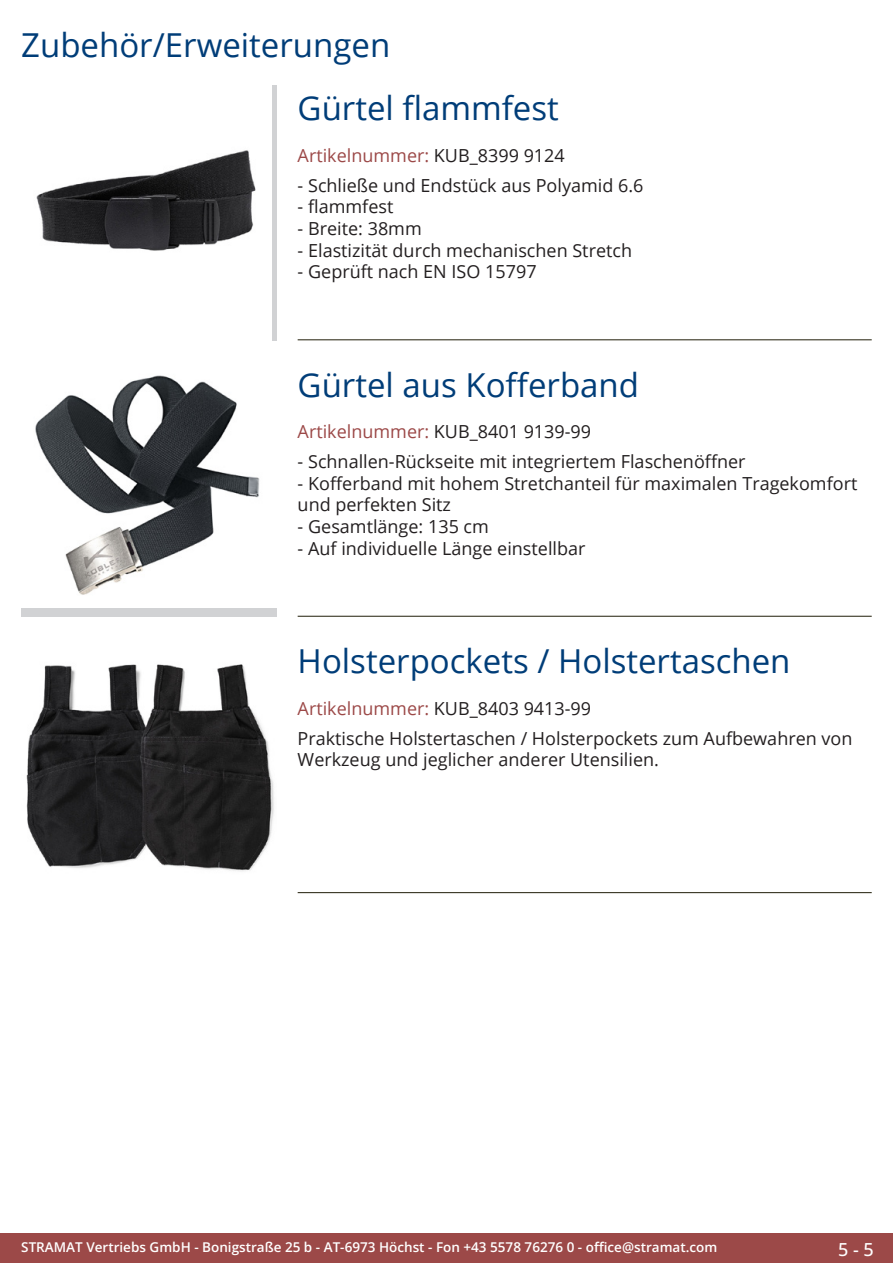
<style>
.page{position:relative;width:893px;height:1263px;background:#fff}
.page>*{position:absolute;margin:0;border:0;box-sizing:border-box;transform-origin:0 0}
.Produkttitel{font:33px "Open Sans";color:#003d78}
.RastTitel{font:33px "Open Sans";color:#003d78}
.Beschreibung_Text{font:18px/21.6px "Open Sans";color:#231f20}
.TechDaten_Überschrif{font:18px "Open Sans";color:#231f20}
.TechDaten_Überschrif-2{font:18px "Open Sans";color:#9c4948}
.t1{font:500 18px "Open Sans";color:#fff}
.t2{font:600 13.5px "Open Sans";color:#fff}
.s1{color:#231f20}
.s2{color:#9c4948}
</style>
<div class="page">
<div style="left:0;top:1233px;width:893px;height:30px;background:#9c4948"></div>
<hr style="left:298px;top:340px;width:574px;height:1px;background:#201d08">
<hr style="left:298px;top:616px;width:574px;height:1px;background:#201d08">
<hr style="left:298px;top:892px;width:574px;height:1px;background:#201d08">
<img style="left:36px;top:150px;width:220px;height:101px">
<div style="left:21px;top:361px;width:255px;height:256px;background:#d1d2d4"></div>
<img style="left:21px;top:361px;width:255px;height:247px">
<img style="left:26px;top:664px;width:248px;height:207px">
<p class="RastTitel" style="left:21px;top:22px;width:370px">Zubehör/Erweiterungen</p>
<p class="Produkttitel" style="left:298px;top:86px;width:263px">Gürtel flammfest</p>
<p class="TechDaten_Überschrif-2" style="left:298px;top:143px;width:269px">Artikelnummer: <span class="s1">KUB_8399 9124</span></p>
<p class="Beschreibung_Text" style="left:298px;top:174px;width:347px">- Schließe und Endstück aus Polyamid 6.6</p>
<p class="Beschreibung_Text" style="left:298px;top:196px;width:97px">- flammfest</p>
<p class="Beschreibung_Text" style="left:298px;top:217px;width:126px">- Breite: 38mm</p>
<p class="Beschreibung_Text" style="left:298px;top:239px;width:336px">- Elastizität durch mechanischen Stretch</p>
<p class="Beschreibung_Text" style="left:298px;top:260px;width:240px">- Geprüft nach EN ISO 15797</p>
<p class="Produkttitel" style="left:298px;top:362px;width:343px">Gürtel aus Kofferband</p>
<p class="TechDaten_Überschrif" style="left:298px;top:420px;width:295px"><span class="s2">Artikelnummer:</span> KUB_8401 9139-99</p>
<p class="Beschreibung_Text" style="left:298px;top:450px;width:449px">- Schnallen-Rückseite mit integriertem Flaschenöffner</p>
<p class="Beschreibung_Text" style="left:298px;top:472px;width:561px">- Kofferband mit hohem Stretchanteil für maximalen Tragekomfort und perfekten Sitz</p>
<p class="Beschreibung_Text" style="left:298px;top:515px;width:193px">- Gesamtlänge: 135 cm</p>
<p class="Beschreibung_Text" style="left:298px;top:537px;width:289px">- Auf individuelle Länge einstellbar</p>
<p class="Produkttitel" style="left:298px;top:638px;width:494px">Holsterpockets / Holstertaschen</p>
<p class="TechDaten_Überschrif" style="left:298px;top:696px;width:295px"><span class="s2">Artikelnummer:</span> KUB_8403 9413-99</p>
<p class="Beschreibung_Text" style="left:298px;top:727px;width:556px">Praktische Holstertaschen / Holsterpockets zum Aufbewahren von<br>Werkzeug und jeglicher anderer Utensilien.</p>
<p class="t2" style="left:21px;top:1238px;width:698px">STRAMAT Vertriebs GmbH - Bonigstraße 25 b - AT-6973 Höchst - Fon +43 5578 76276 0 - office@stramat.com</p>
<p class="t1" style="left:838px;top:1237px;width:37px">5 - 5</p>
</div>
